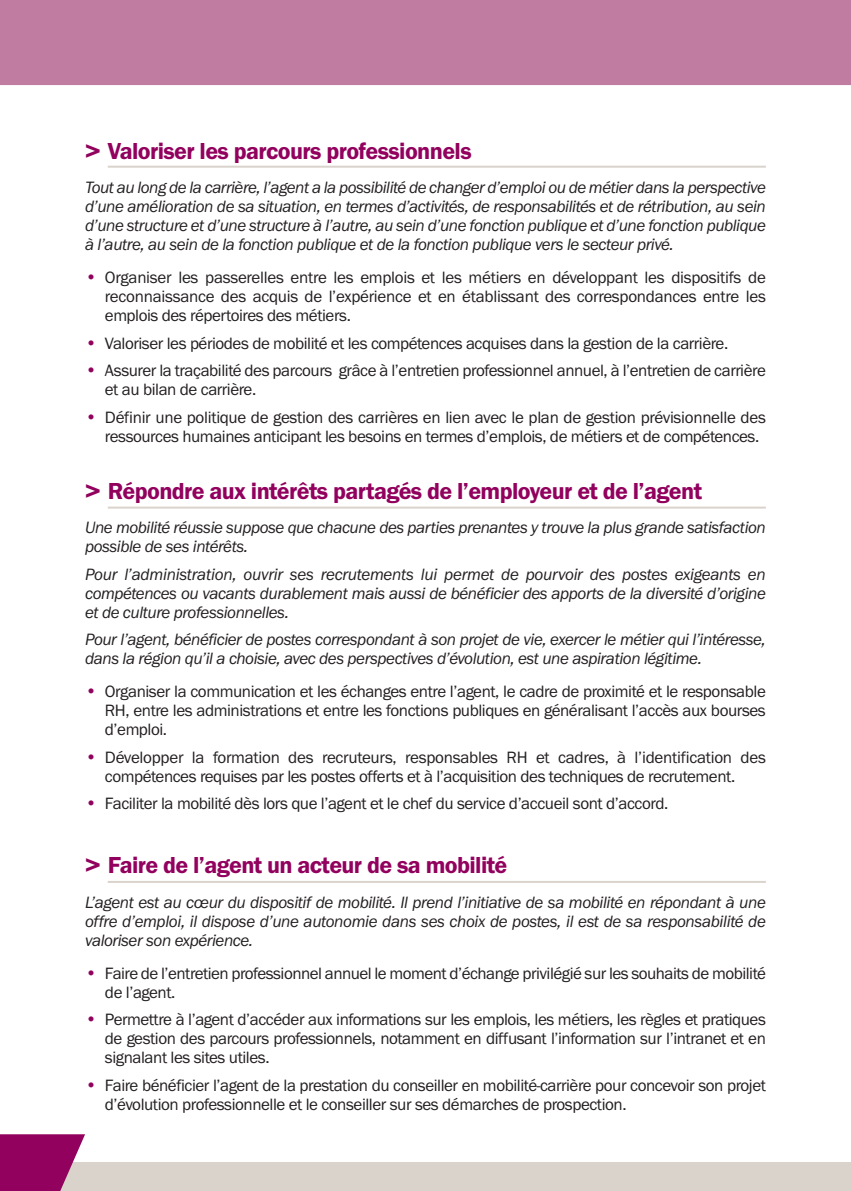
<style>
.page{position:relative;width:851px;height:1191px;background:#fff}
.page>*{position:absolute;margin:0;border:0;box-sizing:border-box;transform-origin:0 0}
.t1{font:600 24px "Franklin Gothic Itc T";letter-spacing:-.025em;color:#91015d;scale:1.3 1}
.t2{font:17px/19px "Franklin Gothic Itc T";letter-spacing:-.025em;color:#231f20}
.t3{font:italic 17px/19px "Franklin Gothic Itc T";letter-spacing:-.025em;color:#231f20;text-align:justify}
.s1{font-size:18px;color:#91015d}
</style>
<div class="page">
<div style="left:0;top:1162px;width:850px;height:29px;background:#d9d3cc"></div>
<svg style="left:0;top:1134px;width:85px;height:57px;background:#9d226f"></svg>
<div style="left:0;top:0;width:850px;height:85px;background:#c07da1"></div>
<hr style="left:108px;top:166px;width:657px;height:2px;background:#d9d3cc">
<hr style="left:108px;top:506px;width:657px;height:2px;background:#d9d3cc">
<hr style="left:108px;top:881px;width:657px;height:2px;background:#d9d3cc">
<h1 class="t1" style="left:85px;top:137px;width:299px">&gt; Valoriser les parcours professionnels</h1>
<p class="t3" style="left:85px;top:177px;width:682px">Tout au long de la carrière, l’agent a la possibilité de changer d’emploi ou de métier dans la perspective d’une amélioration de sa situation, en termes d’activités, de responsabilités et de rétribution, au sein d’une structure et d’une structure à l’autre, au sein d’une fonction publique et d’une fonction publique à l’autre, au sein de la fonction publique et de la fonction publique vers le secteur privé.</p>
<p class="t2" style="left:105px;top:268px;width:662px;text-align:justify;text-indent:-20px"><span class="s1">•</span> Organiser les passerelles entre les emplois et les métiers en développant les dispositifs de reconnaissance des acquis de l’expérience et en établissant des correspondances entre les emplois des répertoires des métiers.</p>
<p class="t2" style="left:85px;top:333px;width:644px"><span class="s1">•</span> Valoriser les périodes de mobilité et les compétences acquises dans la gestion de la carrière.</p>
<p class="t2" style="left:105px;top:361px;width:662px;text-indent:-20px"><span class="s1">•</span> Assurer la traçabilité des parcours grâce à l’entretien professionnel annuel, à l’entretien de carrière et au bilan de carrière.</p>
<p class="t2" style="left:105px;top:407px;width:662px;text-indent:-20px"><span class="s1">•</span> Définir une politique de gestion des carrières en lien avec le plan de gestion prévisionnelle des ressources humaines anticipant les besoins en termes d’emplois, de métiers et de compétences.</p>
<h1 class="t1" style="left:85px;top:477px;width:476px">&gt; Répondre aux intérêts partagés de l’employeur et de l’agent</h1>
<p class="t3" style="left:85px;top:518px;width:682px">Une mobilité réussie suppose que chacune des parties prenantes y trouve la plus grande satisfaction possible de ses intérêts.</p>
<p class="t3" style="left:85px;top:564px;width:682px">Pour l’administration, ouvrir ses recrutements lui permet de pourvoir des postes exigeants en compétences ou vacants durablement mais aussi de bénéficier des apports de la diversité d’origine et de culture professionnelles.</p>
<p class="t3" style="left:85px;top:630px;width:682px">Pour l’agent, bénéficier de postes correspondant à son projet de vie, exercer le métier qui l’intéresse, dans la région qu’il a choisie, avec des perspectives d’évolution, est une aspiration légitime.</p>
<p class="t2" style="left:105px;top:682px;width:662px;text-align:justify;text-indent:-20px"><span class="s1">•</span> Organiser la communication et les échanges entre l’agent, le cadre de proximité et le responsable RH, entre les administrations et entre les fonctions publiques en généralisant l’accès aux bourses d’emploi.</p>
<p class="t2" style="left:105px;top:747px;width:662px;text-indent:-20px"><span class="s1">•</span> Développer la formation des recruteurs, responsables RH et cadres, à l’identification des compétences requises par les postes offerts et à l’acquisition des techniques de recrutement.</p>
<p class="t2" style="left:85px;top:794px;width:584px"><span class="s1">•</span> Faciliter la mobilité dès lors que l’agent et le chef du service d’accueil sont d’accord.</p>
<h1 class="t1" style="left:85px;top:850px;width:326px">&gt; Faire de l’agent un acteur de sa mobilité</h1>
<p class="t3" style="left:85px;top:892px;width:682px">L’agent est au cœur du dispositif de mobilité. Il prend l’initiative de sa mobilité en répondant à une offre d’emploi, il dispose d’une autonomie dans ses choix de postes, il est de sa responsabilité de valoriser son expérience.</p>
<p class="t2" style="left:105px;top:963px;width:662px;text-indent:-20px"><span class="s1">•</span> Faire de l’entretien professionnel annuel le moment d’échange privilégié sur les souhaits de mobilité de l’agent.</p>
<p class="t2" style="left:105px;top:1010px;width:662px;text-align:justify;text-indent:-20px"><span class="s1">•</span> Permettre à l’agent d’accéder aux informations sur les emplois, les métiers, les règles et pratiques de gestion des parcours professionnels, notamment en diffusant l’information sur l’intranet et en signalant les sites utiles.</p>
<p class="t2" style="left:105px;top:1075px;width:662px;text-indent:-20px"><span class="s1">•</span> Faire bénéficier l’agent de la prestation du conseiller en mobilité-carrière pour concevoir son projet d’évolution professionnelle et le conseiller sur ses démarches de prospection.</p>
</div>
